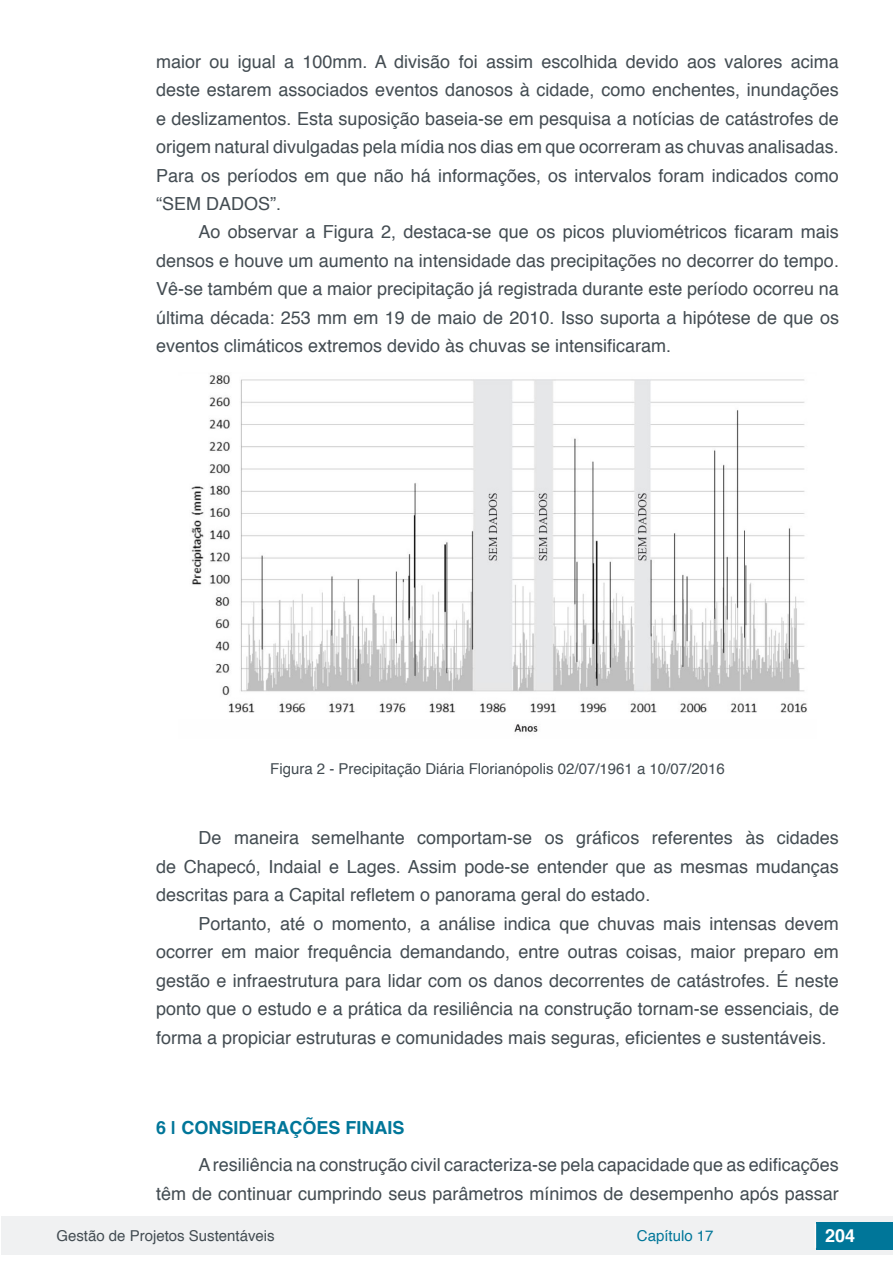
<style>
.page{position:relative;width:893px;height:1263px;background:#fff}
.page>*{position:absolute;margin:0;border:0;box-sizing:border-box;transform-origin:0 0}
.t1{font:18px/28.5px "Helvetica";color:#434c52;text-align:justify}
.t2{font:700 18px "Helvetica";color:#007699}
.t3{font:700 18px "Helvetica";color:#fff}
.t4{font:15px "Helvetica";color:#434c52}
.t5{font:15px "Helvetica";color:#007699}
</style>
<div class="page">
<div style="left:1px;top:1216px;width:891px;height:38px;background:#f0f1f2"></div>
<div style="left:816px;top:1222px;width:77px;height:27px;background:#007699"></div>
<svg style="left:815px;top:1224px;width:1px;height:24px"></svg>
<img style="left:191px;top:375px;width:616px;height:357px">
<p class="t1" style="left:156px;top:47px;width:684px">maior ou igual a 100mm. A divisão foi assim escolhida devido aos valores acima deste estarem associados eventos danosos à cidade, como enchentes, inundações e deslizamentos. Esta suposição baseia-se em pesquisa a notícias de catástrofes de origem natural divulgadas pela mídia nos dias em que ocorreram as chuvas analisadas.<br>Para os períodos em que não há informações, os intervalos foram indicados como “SEM DADOS”.</p>
<p class="t1" style="left:156px;top:218px;width:684px;text-indent:43px">Ao observar a Figura 2, destaca-se que os picos pluviométricos ficaram mais densos e houve um aumento na intensidade das precipitações no decorrer do tempo.<br>Vê-se também que a maior precipitação já registrada durante este período ocorreu na última década: 253 mm em 19 de maio de 2010. Isso suporta a hipótese de que os eventos climáticos extremos devido às chuvas se intensificaram.</p>
<p class="t4" style="left:270px;top:757px;width:456px">Figura 2 - Precipitação Diária Florianópolis 02/07/1961 a 10/07/2016</p>
<p class="t1" style="left:156px;top:824px;width:684px;text-indent:43px">De maneira semelhante comportam-se os gráficos referentes às cidades de Chapecó, Indaial e Lages. Assim pode-se entender que as mesmas mudanças descritas para a Capital refletem o panorama geral do estado.</p>
<p class="t1" style="left:156px;top:910px;width:684px;text-indent:43px">Portanto, até o momento, a análise indica que chuvas mais intensas devem ocorrer em maior frequência demandando, entre outras coisas, maior preparo em gestão e infraestrutura para lidar com os danos decorrentes de catástrofes. É neste ponto que o estudo e a prática da resiliência na construção tornam-se essenciais, de forma a propiciar estruturas e comunidades mais seguras, eficientes e sustentáveis.</p>
<p class="t2" style="left:156px;top:1113px;width:250px">6 | CONSIDERAÇÕES FINAIS</p>
<p class="t1" style="left:156px;top:1151px;width:684px;text-align:right">A resiliência na construção civil caracteriza-se pela capacidade que as edificações<br>têm de continuar cumprindo seus parâmetros mínimos de desempenho após passar</p>
<p class="t4" style="left:56px;top:1224px;width:220px">Gestão de Projetos Sustentáveis</p>
<p class="t5" style="left:637px;top:1224px;width:78px">Capítulo 17</p>
<p class="t3" style="left:825px;top:1221px;width:32px">204</p>
</div>
